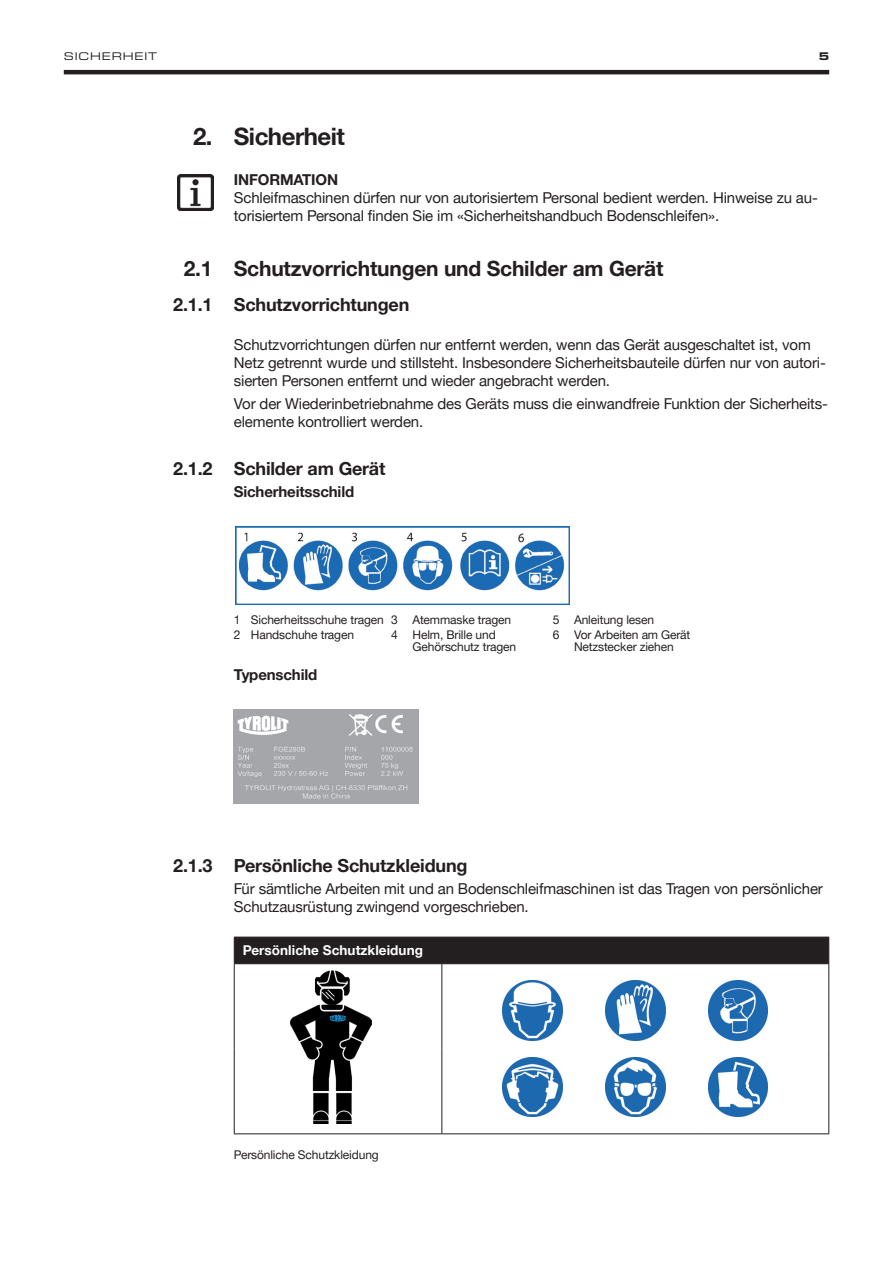
<style>
.page{position:relative;width:893px;height:1263px;background:#fff}
.page>*{position:absolute;margin:0;border:0;box-sizing:border-box;transform-origin:0 0}
.t1{font:700 24px "Helvetica Neue LTW1 G";letter-spacing:-.02em;color:#231f20}
.t2{font:700 21px "Helvetica Neue LTW1 G";letter-spacing:-.01em;color:#231f20}
.t3{font:700 18px "Helvetica Neue LTW1 G";letter-spacing:-.01em;color:#231f20}
.t4{font:15px/18px "Helvetica Neue LTW1 G";letter-spacing:-.01em;color:#231f20}
.t5{font:700 15px "Helvetica Neue LTW1 G";letter-spacing:-.01em;color:#231f20}
.t6{font:700 13.5px "Helvetica Neue LTW1 G";letter-spacing:.005em;color:#fff}
.t7{font:12px/12px "Helvetica Neue LTW1 G";letter-spacing:-.01em;color:#231f20}
.t8{font:expanded 11.25px "Eurostile Next W1 G";letter-spacing:.08em;color:#231f20}
.t9{font:700 expanded 11.25px "Eurostile Next W1 G";color:#231f20}
</style>
<div class="page">
<hr style="left:64px;top:70px;width:765px;height:4px;background:#231f20">
<div style="left:234px;top:937px;width:595px;height:26px;background:#231f20"></div>
<hr style="left:442px;top:937px;width:129px;height:1px;background:#231f20">
<hr style="left:571px;top:937px;width:129px;height:1px;background:#231f20">
<hr style="left:700px;top:937px;width:129px;height:1px;background:#231f20">
<hr style="left:234px;top:963px;width:208px;height:1px;background:#231f20">
<hr style="left:234px;top:964px;width:1px;height:85px;background:#231f20">
<hr style="left:442px;top:963px;width:129px;height:1px;background:#231f20">
<hr style="left:441px;top:964px;width:1px;height:85px;background:#231f20">
<hr style="left:571px;top:963px;width:129px;height:1px;background:#231f20">
<hr style="left:700px;top:963px;width:129px;height:1px;background:#231f20">
<hr style="left:828px;top:964px;width:1px;height:85px;background:#231f20">
<hr style="left:234px;top:1049px;width:1px;height:84px;background:#231f20">
<hr style="left:441px;top:1049px;width:1px;height:84px;background:#231f20">
<hr style="left:828px;top:1049px;width:1px;height:84px;background:#231f20">
<hr style="left:234px;top:1133px;width:208px;height:1px;background:#231f20">
<hr style="left:442px;top:1133px;width:129px;height:1px;background:#231f20">
<hr style="left:571px;top:1133px;width:129px;height:1px;background:#231f20">
<hr style="left:700px;top:1133px;width:129px;height:1px;background:#231f20">
<img style="left:290px;top:970px;width:82px;height:153px">
<img style="left:503px;top:981px;width:59px;height:59px">
<img style="left:606px;top:981px;width:59px;height:59px">
<img style="left:708px;top:981px;width:60px;height:59px">
<img style="left:503px;top:1057px;width:59px;height:60px">
<img style="left:606px;top:1057px;width:59px;height:60px">
<img style="left:708px;top:1057px;width:60px;height:60px">
<img style="left:178px;top:174px;width:36px;height:36px">
<img style="left:236px;top:526px;width:333px;height:78px">
<img style="left:234px;top:709px;width:184px;height:94px">
<p class="t8" style="left:64px;top:49px;width:95px">SICHERHEIT</p>
<p class="t9" style="left:819px;top:49px;width:12px">5</p>
<h1 class="t1" style="left:193px;top:121px;width:21px">2.</h1>
<h2 class="t2" style="left:184px;top:256px;width:30px">2.1</h2>
<p class="t3" style="left:173px;top:293px;width:41px">2.1.1</p>
<p class="t3" style="left:173px;top:457px;width:41px">2.1.2</p>
<h1 class="t1" style="left:234px;top:121px;width:113px">Sicherheit</h1>
<p class="t5" style="left:234px;top:170px;width:106px">INFORMATION</p>
<p class="t4" style="left:234px;top:189px;width:585px">Schleifmaschinen dürfen nur von autorisiertem Personal bedient werden. Hinweise zu au&shy;torisiertem Personal finden Sie im «Sicherheitshandbuch Bodenschleifen».</p>
<h2 class="t2" style="left:234px;top:256px;width:431px">Schutzvorrichtungen und Schilder am Gerät</h2>
<p class="t3" style="left:234px;top:293px;width:177px">Schutzvorrichtungen</p>
<p class="t4" style="left:234px;top:336px;width:593px">Schutzvorrichtungen dürfen nur entfernt werden, wenn das Gerät ausgeschaltet ist, vom<br>Netz getrennt wurde und stillsteht. Insbesondere Sicherheitsbauteile dürfen nur von autori&shy;sierten Personen entfernt und wieder angebracht werden.</p>
<p class="t4" style="left:234px;top:394px;width:596px">Vor der Wiederinbetriebnahme des Geräts muss die einwandfreie Funktion der Sicherheits&shy;elemente kontrolliert werden.</p>
<p class="t3" style="left:234px;top:457px;width:153px">Schilder am Gerät</p>
<p class="t5" style="left:234px;top:482px;width:122px">Sicherheitsschild</p>
<p class="t7" style="left:234px;top:614px;width:279px">1 Sicherheitsschuhe tragen 3 Atemmaske tragen</p>
<p class="t7" style="left:553px;top:614px;width:103px">5 Anleitung lesen</p>
<p class="t7" style="left:234px;top:629px;width:122px">2 Handschuhe tragen</p>
<p class="t7" style="left:412px;top:629px;width:105px;text-indent:-21px">4 Helm, Brille und<br>Gehörschutz tragen</p>
<p class="t7" style="left:553px;top:629px;width:139px;text-align:center">6 Vor Arbeiten am Gerät<br>Netzstecker ziehen</p>
<p class="t5" style="left:234px;top:665px;width:85px">Typenschild</p>
<p class="t3" style="left:173px;top:854px;width:41px">2.1.3</p>
<p class="t3" style="left:234px;top:854px;width:235px">Persönliche Schutzkleidung</p>
<p class="t4" style="left:234px;top:880px;width:590px">Für sämtliche Arbeiten mit und an Bodenschleifmaschinen ist das Tragen von persönlicher<br>Schutzausrüstung zwingend vorgeschrieben.</p>
<p class="t6" style="left:243px;top:942px;width:182px">Persönliche Schutzkleidung</p>
<p class="t7" style="left:234px;top:1149px;width:146px">Persönliche Schutzkleidung</p>
</div>
